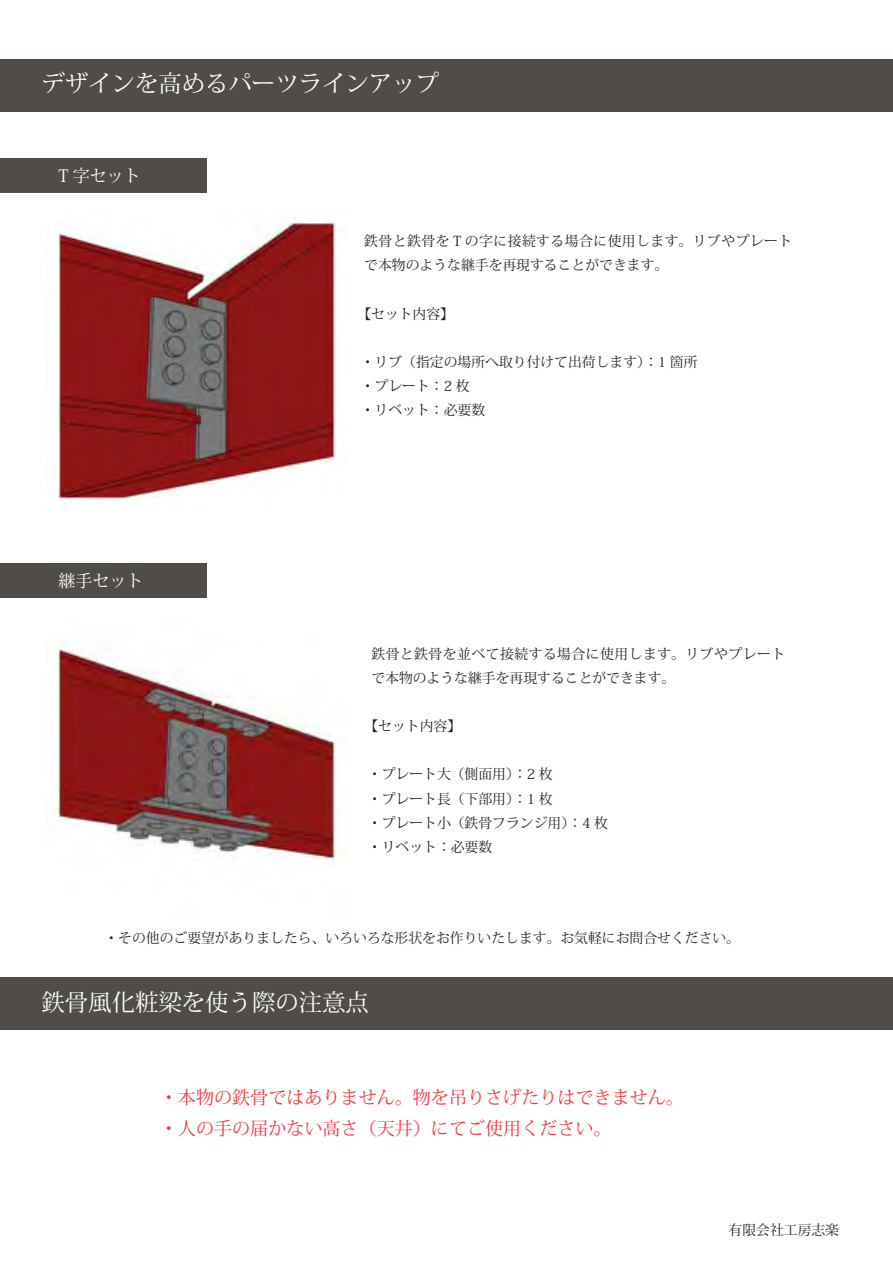
<style>
.page{position:relative;width:893px;height:1263px;background:#fff}
.page>*{position:absolute;margin:0;border:0;box-sizing:border-box;transform-origin:0 0}
.t1{font:23.4px "Koz Min Pro";color:#fff}
.t2{font:18px "Koz Min Pro";color:#ee363b}
.t3{font:16.95px "Koz Min Pro";color:#fff}
.t4{font:13.8px "Koz Min Pro";color:#231f20}
.t5{font:13.8px/24.2px "Koz Min Pro";letter-spacing:.035em;color:#231f20}
</style>
<div class="page">
<div style="left:0;top:59px;width:893px;height:52px;background:#504d48"></div>
<div style="left:0;top:158px;width:207px;height:35px;background:#504d48"></div>
<img style="left:55px;top:219px;width:292px;height:291px">
<div style="left:0;top:563px;width:207px;height:35px;background:#504d48"></div>
<img style="left:47px;top:645px;width:300px;height:218px">
<div style="left:0;top:977px;width:893px;height:52px;background:#504d48"></div>
<p class="t1" style="left:41px;top:67px;width:399px">デザインを高めるパーツラインアップ</p>
<p class="t3" style="left:58px;top:163px;width:84px">T字セット</p>
<p class="t3" style="left:58px;top:569px;width:87px">継手セット</p>
<p class="t5" style="left:364px;top:228px;width:430px">鉄骨と鉄骨を T の字に接続する場合に使用します。リブやプレートで本物のような継手を再現することができます。</p>
<p class="t4" style="left:357px;top:304px;width:98px">【セット内容【</p>
<p class="t4" style="left:644px;top:352px;width:55px">：1箇所</p>
<p class="t4" style="left:361px;top:352px;width:292px">・リブ（指定の場所へ取り付けて出荷します）</p>
<p class="t4" style="left:361px;top:376px;width:110px">・プレート：2枚</p>
<p class="t4" style="left:361px;top:400px;width:126px">・リベット：必要数</p>
<p class="t5" style="left:371px;top:641px;width:415px">鉄骨と鉄骨を並べて接続する場合に使用します。リブやプレートで本物のような継手を再現することができます。</p>
<p class="t4" style="left:364px;top:716px;width:98px">【セット内容【</p>
<p class="t4" style="left:513px;top:765px;width:41px">：2枚</p>
<p class="t4" style="left:368px;top:765px;width:154px">・プレート大（側面用）</p>
<p class="t4" style="left:368px;top:789px;width:154px">・プレート長（下部用）</p>
<p class="t4" style="left:513px;top:789px;width:41px">：1枚</p>
<p class="t4" style="left:368px;top:813px;width:209px">・プレート小（鉄骨フランジ用）</p>
<p class="t4" style="left:368px;top:837px;width:126px">・リベット：必要数</p>
<p class="t4" style="left:568px;top:813px;width:41px">：4枚</p>
<p class="t4" style="left:104px;top:928px;width:637px">・その他のご要望がありましたら、いろいろな形状をお作りいたします。お気軽にお問合せください。</p>
<p class="t1" style="left:42px;top:985px;width:329px">鉄骨風化粧梁を使う際の注意点</p>
<p class="t2" style="left:160px;top:1084px;width:526px">・本物の鉄骨ではありません。物を吊りさげたりはできません。</p>
<p class="t2" style="left:160px;top:1116px;width:453px">・人の手の届かない高さ（天井）にてご使用ください。</p>
<p class="t4" style="left:728px;top:1220px;width:112px">有限会社工房志楽</p>
</div>
